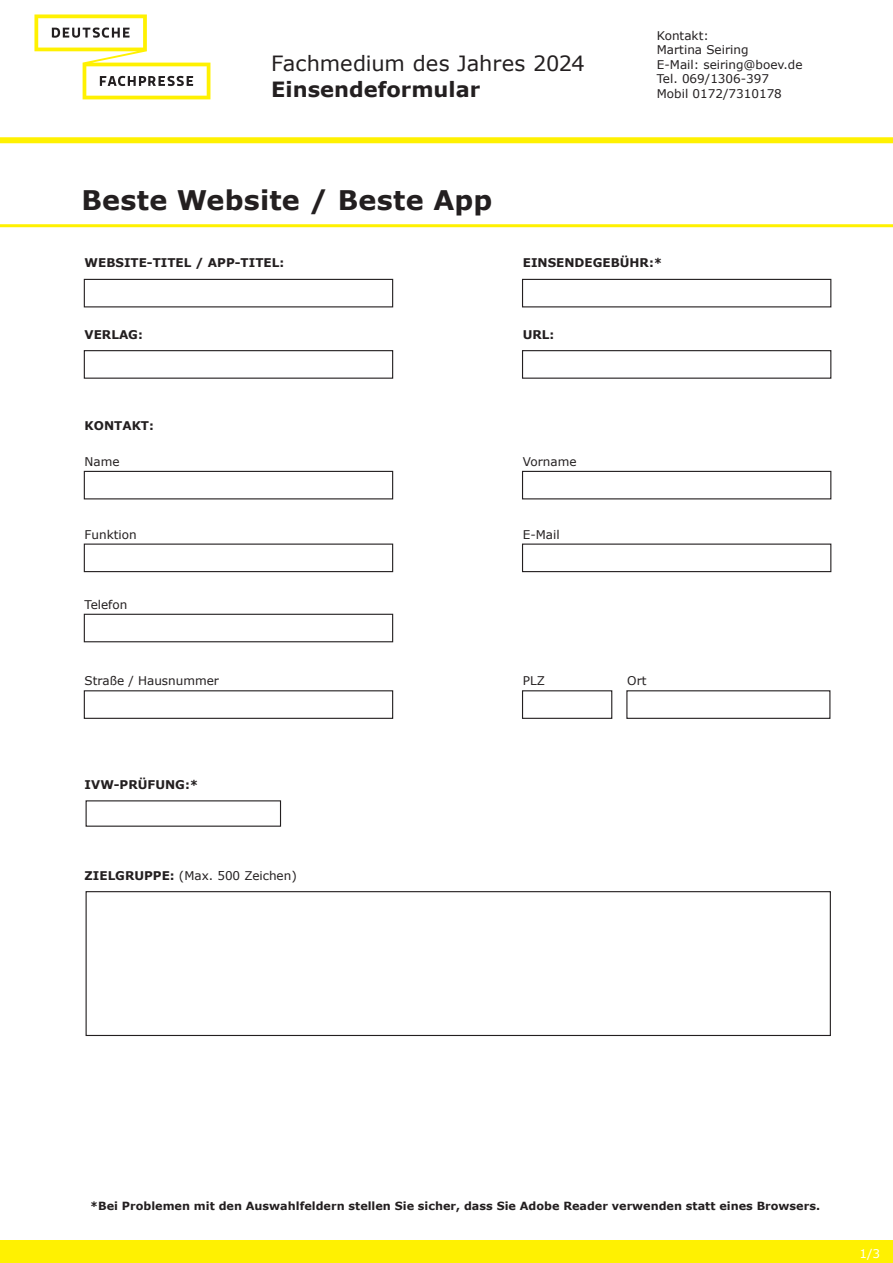
<style>
.page{position:relative;width:893px;height:1263px;background:#fff}
.page>*{position:absolute;margin:0;border:0;box-sizing:border-box;transform-origin:0 0}
.t1{font:700 27px "Verdana";letter-spacing:.01em;color:#231f20}
.t2{font:21px "Verdana";letter-spacing:-.005em;color:#231f20}
.t3{font:700 21px "Verdana";color:#231f20}
.t4{font:12px/14.4px "Verdana";color:#231f20}
.t5{font:700 12px "Verdana";color:#231f20}
.t6{font:12px "Verdana";color:#fff}
.t7{font:700 11.25px "Verdana";color:#231f20}
.s1{font-weight:700}
</style>
<div class="page">
<svg style="left:34px;top:14px;width:176px;height:85px"></svg>
<div style="left:0;top:137px;width:893px;height:6px;background:#fff101"></div>
<hr style="left:0;top:224px;width:893px;height:3px;background:#fff101">
<div style="left:84px;top:279px;width:309px;height:28px;border:1px solid #231f20"></div>
<div style="left:522px;top:279px;width:309px;height:28px;border:1px solid #231f20"></div>
<div style="left:84px;top:350px;width:309px;height:29px;border:1px solid #231f20"></div>
<div style="left:84px;top:471px;width:309px;height:28px;border:1px solid #231f20"></div>
<div style="left:84px;top:543px;width:309px;height:29px;border:1px solid #231f20"></div>
<div style="left:84px;top:614px;width:309px;height:28px;border:1px solid #231f20"></div>
<div style="left:86px;top:800px;width:195px;height:27px;border:1px solid #231f20"></div>
<div style="left:86px;top:891px;width:745px;height:145px;border:1px solid #231f20"></div>
<div style="left:84px;top:690px;width:309px;height:29px;border:1px solid #231f20"></div>
<div style="left:522px;top:471px;width:309px;height:28px;border:1px solid #231f20"></div>
<div style="left:522px;top:543px;width:309px;height:29px;border:1px solid #231f20"></div>
<div style="left:522px;top:690px;width:90px;height:29px;border:1px solid #231f20"></div>
<div style="left:626px;top:690px;width:204px;height:29px;border:1px solid #231f20"></div>
<div style="left:522px;top:350px;width:309px;height:29px;border:1px solid #231f20"></div>
<div style="left:0;top:1240px;width:893px;height:23px;background:#fff101"></div>
<h2 class="t2" style="left:271px;top:50px;width:315px">Fachmedium des Jahres 2024</h2>
<h2 class="t3" style="left:271px;top:75px;width:210px">Einsendeformular</h2>
<h1 class="t1" style="left:81px;top:183px;width:412px">Beste Website / Beste App</h1>
<p class="t4" style="left:657px;top:29px;width:147px">Kontakt:<br>Martina Seiring<br>E-Mail: seiring@boev.de<br>Tel. 069/1306-397<br>Mobil 0172/7310178</p>
<p class="t5" style="left:85px;top:255px;width:201px">WEBSITE-TITEL / APP-TITEL:</p>
<p class="t5" style="left:523px;top:255px;width:141px">EINSENDEGEBÜHR:*</p>
<p class="t5" style="left:85px;top:327px;width:60px">VERLAG:</p>
<p class="t5" style="left:85px;top:418px;width:71px">KONTAKT:</p>
<p class="t4" style="left:85px;top:454px;width:37px">Name</p>
<p class="t4" style="left:85px;top:527px;width:54px">Funktion</p>
<p class="t4" style="left:85px;top:597px;width:44px">Telefon</p>
<p class="t4" style="left:85px;top:674px;width:136px">Straße / Hausnummer</p>
<p class="t5" style="left:85px;top:777px;width:115px">IVW-PRÜFUNG:*</p>
<p class="t4" style="left:85px;top:868px;width:214px"><span class="s1">ZIELGRUPPE:</span> (Max. 500 Zeichen)</p>
<p class="t5" style="left:523px;top:327px;width:33px">URL:</p>
<p class="t4" style="left:523px;top:454px;width:55px">Vorname</p>
<p class="t4" style="left:523px;top:527px;width:38px">E-Mail</p>
<p class="t4" style="left:523px;top:674px;width:24px">PLZ</p>
<p class="t4" style="left:627px;top:674px;width:21px">Ort</p>
<p class="t7" style="left:90px;top:1198px;width:731px">*Bei Problemen mit den Auswahlfeldern stellen Sie sicher, dass Sie Adobe Reader verwenden statt eines Browsers.</p>
<p class="t6" style="left:859px;top:1246px;width:22px">1/3</p>
</div>
